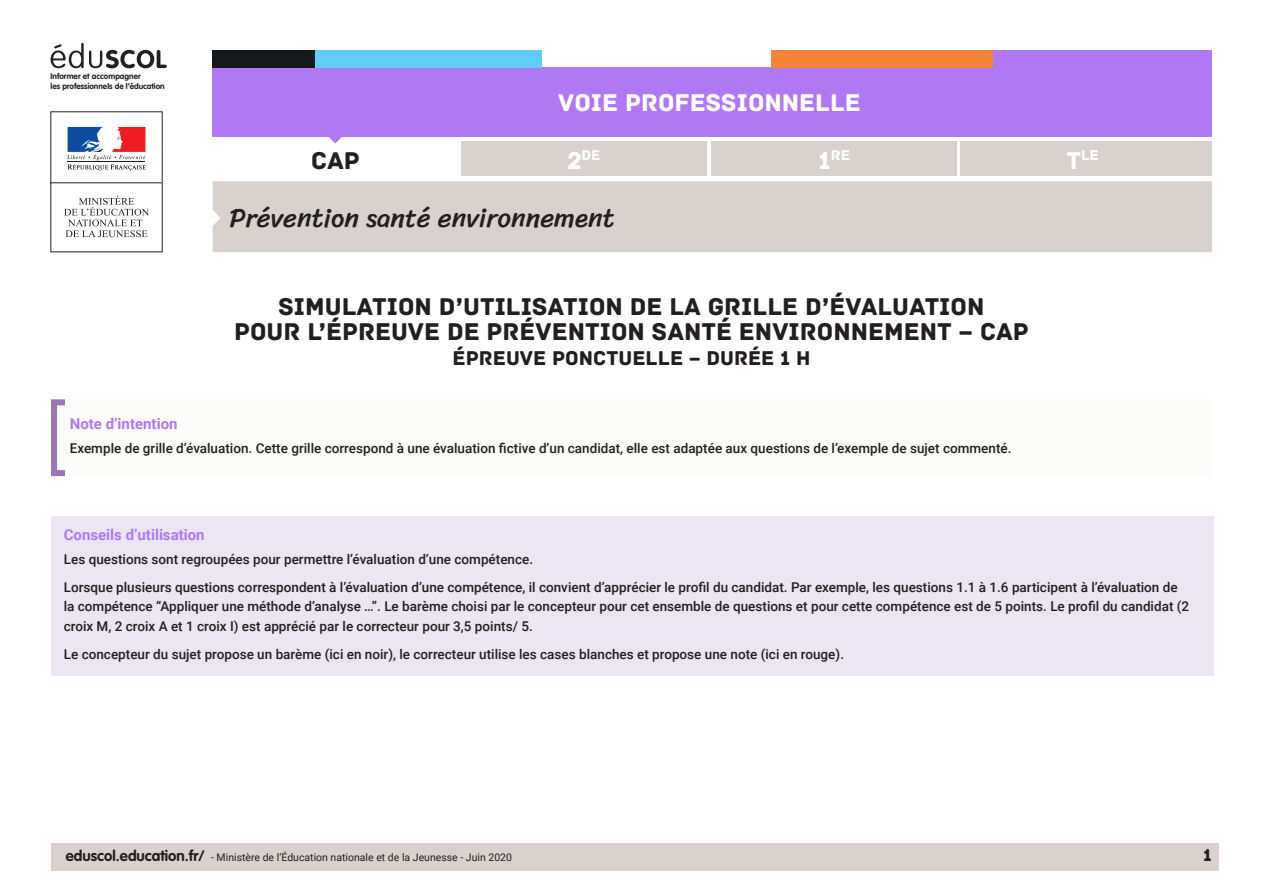
<style>
.page{position:relative;width:1263px;height:893px;background:#fff}
.page>*{position:absolute;margin:0;border:0;box-sizing:border-box;transform-origin:0 0}
.t1{font:27px "Sriracha";color:#231f20}
._01_titre_doc{font:25.5px/25.2px "Archive";color:#231f20;text-align:center}
.t2{font:25.5px "Archive";color:#fff}
._01_titre_doc-2{font:21px "Archive";color:#231f20}
.t3{font:18px "Archive";color:#231f20}
._08_Titre_encadré{font:700 15px "Roboto";color:#b078f2}
.t4{font:14.85px "Archive";color:#fff}
._08_txt_encadré{font:500 13.5px/19.5px "Roboto";color:#231f20}
.t5{font:10.5px "Roboto";color:#231f20}
.t6{font:700 8.1px/9.8px "VAG Rounded Std";color:#231f20}
.s1{font-size:25.5px}
.s2{font-family:"VAG Rounded Std";font-weight:700;font-size:15px}
</style>
<div class="page">
<div style="left:51px;top:843px;width:1167px;height:27px;background:#d8d1ce"></div>
<svg style="left:329px;top:137px;width:13px;height:7px"></svg>
<div style="left:213px;top:181px;width:999px;height:71px;background:#d8d1ce"></div>
<div style="left:213px;top:68px;width:999px;height:69px;background:#b078f2"></div>
<svg style="left:212px;top:204px;width:8px;height:27px"></svg>
<div style="left:315px;top:50px;width:227px;height:18px;background:#5fcdf5"></div>
<div style="left:213px;top:50px;width:102px;height:18px;background:#141a1c"></div>
<div style="left:990px;top:50px;width:222px;height:18px;background:#b078f2"></div>
<div style="left:771px;top:50px;width:222px;height:18px;background:#f48437"></div>
<svg style="left:67px;top:127px;width:79px;height:44px"></svg>
<hr style="left:67px;top:161px;width:78px;height:1px;background:#231f20">
<svg style="left:64px;top:196px;width:85px;height:41px"></svg>
<svg style="left:51px;top:43px;width:116px;height:25px"></svg>
<div style="left:712px;top:141px;width:245px;height:35px;background:#d8d1ce"></div>
<div style="left:461px;top:141px;width:245px;height:35px;background:#d8d1ce"></div>
<div style="left:960px;top:141px;width:252px;height:35px;background:#d8d1ce"></div>
<div style="left:51px;top:516px;width:1162px;height:160px;background:#ebe6f2"></div>
<div style="left:51px;top:399px;width:1161px;height:77px;background:#fbfbfa"></div>
<p class="t6" style="left:51px;top:71px;width:116px">Informer et accompagner<br>les professionnels de l’éducation</p>
<h2 class="_01_titre_doc" style="left:311px;top:148px;width:50px">CAP</h2>
<h2 class="t2" style="left:558px;top:87px;width:304px">VOIE PROFESSIONNELLE</h2>
<p class="t4" style="left:567px;top:147px;width:35px"><span class="s1">2</span>DE</p>
<p class="t4" style="left:818px;top:147px;width:33px"><span class="s1">1</span>RE</p>
<p class="t4" style="left:1066px;top:146px;width:34px"><span class="s1">T</span>LE</p>
<h1 class="t1" style="left:229px;top:202px;width:387px">Prévention santé environnement</h1>
<p class="_01_titre_doc" style="left:234px;top:294px;width:796px">SIMULATION D’UTILISATION DE LA GRILLE D’ÉVALUATION<br>POUR L’ÉPREUVE DE PRÉVENTION SANTÉ ENVIRONNEMENT – CAP</p>
<p class="_01_titre_doc-2" style="left:452px;top:346px;width:359px">ÉPREUVE PONCTUELLE – DURÉE 1 H</p>
<p class="_08_Titre_encadré" style="left:70px;top:413px;width:109px">Note d’intention</p>
<p class="_08_txt_encadré" style="left:70px;top:438px;width:943px">Exemple de grille d’évaluation. Cette grille correspond à une évaluation fictive d’un candidat, elle est adaptée aux questions de l’exemple de sujet commenté.</p>
<p class="_08_Titre_encadré" style="left:64px;top:524px;width:142px">Conseils d’utilisation</p>
<p class="_08_txt_encadré" style="left:64px;top:549px;width:471px">Les questions sont regroupées pour permettre l’évaluation d’une compétence.</p>
<p class="_08_txt_encadré" style="left:64px;top:577px;width:1127px">Lorsque plusieurs questions correspondent à l’évaluation d’une compétence, il convient d’apprécier le profil du candidat. Par exemple, les questions 1.1 à 1.6 participent à l’évaluation de la compétence “Appliquer une méthode d’analyse …”. Le barème choisi par le concepteur pour cet ensemble de questions et pour cette compétence est de 5 points. Le profil du candidat (2 croix M, 2 croix A et 1 croix I) est apprécié par le correcteur pour 3,5 points/ 5.</p>
<p class="_08_txt_encadré" style="left:64px;top:644px;width:782px">Le concepteur du sujet propose un barème (ici en noir), le correcteur utilise les cases blanches et propose une note (ici en rouge).</p>
<p class="t5" style="left:66px;top:850px;width:448px"><span class="s2">eduscol.education.fr/</span> - Ministère de l’Éducation nationale et de la Jeunesse - Juin 2020</p>
<h3 class="t3" style="left:1203px;top:845px;width:10px">1</h3>
</div>
